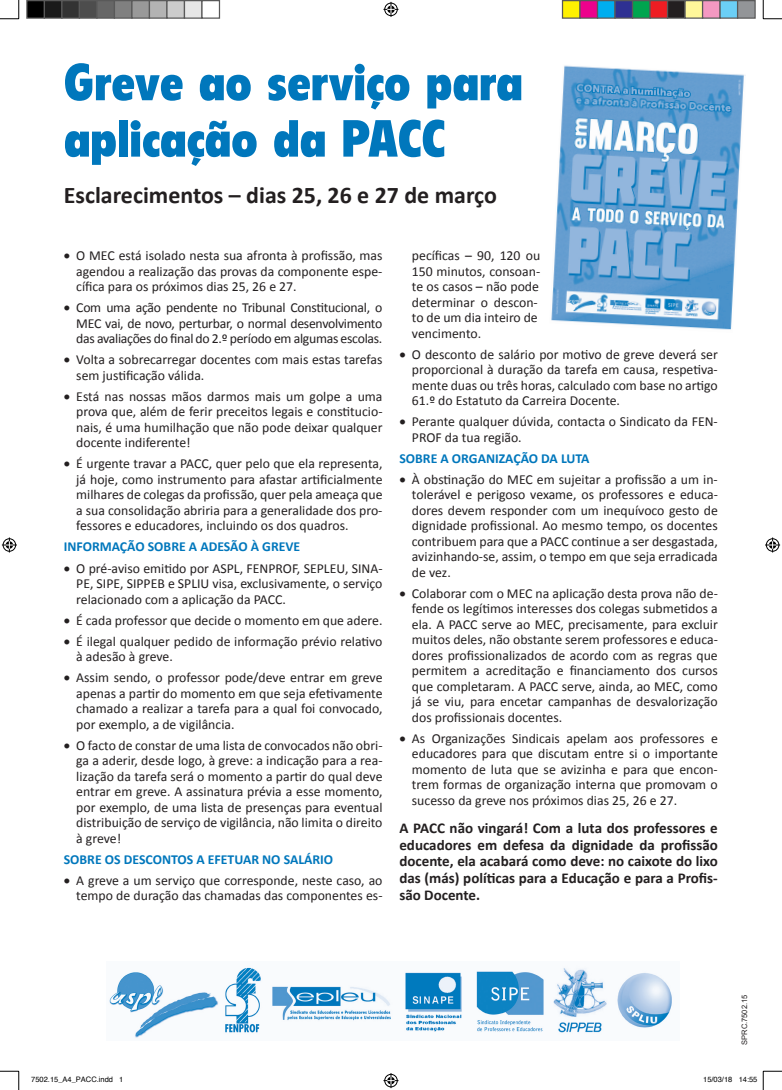
<style>
.page{position:relative;width:782px;height:1090px;background:#fff}
.page>*{position:absolute;margin:0;border:0;box-sizing:border-box;transform-origin:0 0}
.t1{font:900 condensed 51.25px/56.4px "Flyer LT Std";color:#0077bc}
.t2{font:700 23.88px "Calibri";color:#231f20}
.t3{font:700 15px/16.9px "Calibri";color:#231f20;text-align:justify}
.t4{font:13.75px/15.5px "Calibri";color:#231f20;text-align:justify}
.t5{font:700 13.75px "Calibri";color:#0077bc}
.t6{font:7.5px "Helvetica";color:#000}
.t7{font:7.5px "Arial";color:#231f20}
</style>
<div class="page">
<img style="left:551px;top:65px;width:195px;height:265px">
<img style="left:109px;top:967px;width:563px;height:71px">
<svg style="left:0;top:0;width:20px;height:20px"></svg>
<svg style="left:0;top:1070px;width:20px;height:20px"></svg>
<svg style="left:762px;top:0;width:20px;height:20px"></svg>
<svg style="left:383px;top:2px;width:15px;height:15px"></svg>
<svg style="left:383px;top:1073px;width:15px;height:15px"></svg>
<svg style="left:2px;top:537px;width:15px;height:15px"></svg>
<svg style="left:765px;top:537px;width:15px;height:15px"></svg>
<div style="left:27px;top:1px;width:17px;height:17px;background:#000"></div>
<div style="left:26px;top:0;width:19px;height:19px;border:1px solid #595959"></div>
<div style="left:44px;top:1px;width:18px;height:17px;background:#1a1a1a"></div>
<div style="left:44px;top:0;width:18px;height:19px;border:1px solid #595959"></div>
<div style="left:62px;top:1px;width:17px;height:17px;background:#333"></div>
<div style="left:61px;top:0;width:19px;height:19px;border:1px solid #595959"></div>
<div style="left:79px;top:1px;width:18px;height:17px;background:#4d4d4d"></div>
<div style="left:79px;top:0;width:19px;height:19px;border:1px solid #595959"></div>
<div style="left:97px;top:1px;width:17px;height:17px;background:#666"></div>
<div style="left:96px;top:0;width:19px;height:19px;border:1px solid #595959"></div>
<div style="left:114px;top:1px;width:18px;height:17px;background:#808080"></div>
<div style="left:114px;top:0;width:18px;height:19px;border:1px solid #595959"></div>
<div style="left:132px;top:1px;width:17px;height:17px;background:#999"></div>
<div style="left:131px;top:0;width:19px;height:19px;border:1px solid #595959"></div>
<div style="left:149px;top:1px;width:18px;height:17px;background:#b3b3b3"></div>
<div style="left:149px;top:0;width:19px;height:19px;border:1px solid #595959"></div>
<div style="left:167px;top:1px;width:17px;height:17px;background:#ccc"></div>
<div style="left:166px;top:0;width:19px;height:19px;border:1px solid #595959"></div>
<div style="left:184px;top:1px;width:18px;height:17px;background:#e6e6e6"></div>
<div style="left:184px;top:0;width:18px;height:19px;border:1px solid #595959"></div>
<div style="left:201px;top:0;width:19px;height:19px;border:1px solid #595959"></div>
<div style="left:562px;top:1px;width:18px;height:17px;background:#fff101"></div>
<div style="left:562px;top:0;width:18px;height:19px;border:1px solid #595959"></div>
<div style="left:580px;top:1px;width:17px;height:17px;background:#ed028c"></div>
<div style="left:579px;top:0;width:19px;height:19px;border:1px solid #595959"></div>
<div style="left:597px;top:1px;width:18px;height:17px;background:#00aeef"></div>
<div style="left:597px;top:0;width:18px;height:19px;border:1px solid #595959"></div>
<div style="left:615px;top:1px;width:17px;height:17px;background:#2e3092"></div>
<div style="left:614px;top:0;width:19px;height:19px;border:1px solid #595959"></div>
<div style="left:632px;top:1px;width:18px;height:17px;background:#00a54f"></div>
<div style="left:632px;top:0;width:18px;height:19px;border:1px solid #595959"></div>
<div style="left:650px;top:1px;width:17px;height:17px;background:#ee1d23"></div>
<div style="left:649px;top:0;width:19px;height:19px;border:1px solid #595959"></div>
<div style="left:667px;top:1px;width:18px;height:17px;background:#231f20"></div>
<div style="left:667px;top:0;width:18px;height:19px;border:1px solid #595959"></div>
<div style="left:685px;top:1px;width:17px;height:17px;background:#fff79a"></div>
<div style="left:684px;top:0;width:19px;height:19px;border:1px solid #595959"></div>
<div style="left:702px;top:1px;width:18px;height:17px;background:#f499c2"></div>
<div style="left:702px;top:0;width:18px;height:19px;border:1px solid #595959"></div>
<div style="left:720px;top:1px;width:17px;height:17px;background:#6bcff6"></div>
<div style="left:719px;top:0;width:19px;height:19px;border:1px solid #595959"></div>
<div style="left:737px;top:1px;width:18px;height:17px;background:#939598"></div>
<div style="left:737px;top:0;width:18px;height:19px;border:1px solid #595959"></div>
<svg style="left:762px;top:1070px;width:20px;height:20px"></svg>
<h1 class="t1" style="left:64px;top:54px;width:460px">Greve ao serviço para aplicação da PACC</h1>
<h2 class="t2" style="left:64px;top:180px;width:434px">Esclarecimentos – dias 25, 26 e 27 de março</h2>
<p class="t4" style="left:76px;top:248px;width:308px;text-indent:-12px">• O MEC está isolado nesta sua afronta à profissão, mas agendou a realização das provas da componente espe&shy;cífica para os próximos dias 25, 26 e 27.</p>
<p class="t4" style="left:76px;top:300px;width:307px;text-indent:-12px">• Com uma ação pendente no Tribunal Constitucional, o MEC vai, de novo, perturbar, o normal desenvolvimento das avaliações do final do 2.º período em algumas escolas.</p>
<p class="t4" style="left:76px;top:352px;width:308px;text-indent:-12px">• Volta a sobrecarregar docentes com mais estas tarefas sem justificação válida.</p>
<p class="t4" style="left:76px;top:389px;width:308px;text-indent:-12px">• Está nas nossas mãos darmos mais um golpe a uma prova que, além de ferir preceitos legais e constitucio&shy;nais, é uma humilhação que não pode deixar qualquer docente indiferente!</p>
<p class="t4" style="left:76px;top:456px;width:308px;text-indent:-12px">• É urgente travar a PACC, quer pelo que ela representa, já hoje, como instrumento para afastar artificialmente milhares de colegas da profissão, quer pela ameaça que a sua consolidação abriria para a generalidade dos pro&shy;fessores e educadores, incluindo os dos quadros.</p>
<p class="t5" style="left:64px;top:538px;width:238px">INFORMAÇÃO SOBRE A ADESÃO À GREVE</p>
<p class="t4" style="left:76px;top:560px;width:308px;text-indent:-12px">• O pré-aviso emitido por ASPL, FENPROF, SEPLEU, SINA-PE, SIPE, SIPPEB e SPLIU visa, exclusivamente, o serviço relacionado com a aplicação da PACC.</p>
<p class="t4" style="left:64px;top:612px;width:320px">• É cada professor que decide o momento em que adere.</p>
<p class="t4" style="left:76px;top:633px;width:308px;text-indent:-12px">• É ilegal qualquer pedido de informação prévio relativo à adesão à greve.</p>
<p class="t4" style="left:76px;top:670px;width:308px;text-indent:-12px">• Assim sendo, o professor pode/deve entrar em greve apenas a partir do momento em que seja efetivamente chamado a realizar a tarefa para a qual foi convocado, por exemplo, a de vigilância.</p>
<p class="t4" style="left:76px;top:737px;width:308px;text-indent:-12px">• O facto de constar de uma lista de convocados não obri&shy;ga a aderir, desde logo, à greve: a indicação para a rea&shy;lização da tarefa será o momento a partir do qual deve entrar em greve. A assinatura prévia a esse momento, por exemplo, de uma lista de presenças para eventual distribuição de serviço de vigilância, não limita o direito à greve!</p>
<p class="t5" style="left:64px;top:850px;width:271px">SOBRE OS DESCONTOS A EFETUAR NO SALÁRIO</p>
<p class="t4" style="left:64px;top:872px;width:320px;text-align:right">• A greve a um serviço que corresponde, neste caso, ao tempo de duração das chamadas das componentes es-</p>
<p class="t4" style="left:412px;top:248px;width:130px;text-align:left">pecíficas – 90, 120 ou<br>150 minutos, consoan&shy;te os casos – não pode determinar o descon&shy;to de um dia inteiro de vencimento.</p>
<p class="t4" style="left:412px;top:346px;width:307px;text-indent:-12px">• O desconto de salário por motivo de greve deverá ser proporcional à duração da tarefa em causa, respetiva&shy;mente duas ou três horas, calculado com base no artigo 61.º do Estatuto da Carreira Docente.</p>
<p class="t4" style="left:412px;top:414px;width:307px;text-indent:-12px">• Perante qualquer dúvida, contacta o Sindicato da FEN-<br>PROF da tua região.</p>
<p class="t5" style="left:399px;top:449px;width:192px">SOBRE A ORGANIZAÇÃO DA LUTA</p>
<p class="t4" style="left:412px;top:472px;width:307px;text-indent:-12px">• À obstinação do MEC em sujeitar a profissão a um in&shy;tolerável e perigoso vexame, os professores e educa&shy;dores devem responder com um inequívoco gesto de dignidade profissional. Ao mesmo tempo, os docentes contribuem para que a PACC continue a ser desgastada, avizinhando-se, assim, o tempo em que seja erradicada de vez.</p>
<p class="t4" style="left:412px;top:585px;width:307px;text-indent:-12px">• Colaborar com o MEC na aplicação desta prova não de&shy;fende os legítimos interesses dos colegas submetidos a ela. A PACC serve ao MEC, precisamente, para excluir muitos deles, não obstante serem professores e educa&shy;dores profissionalizados de acordo com as regras que permitem a acreditação e financiamento dos cursos que completaram. A PACC serve, ainda, ao MEC, como já se viu, para encetar campanhas de desvalorização dos profissionais docentes.</p>
<p class="t4" style="left:412px;top:730px;width:307px;text-indent:-12px">• As Organizações Sindicais apelam aos professores e educadores para que discutam entre si o importante momento de luta que se avizinha e para que encon&shy;trem formas de organização interna que promovam o sucesso da greve nos próximos dias 25, 26 e 27.</p>
<p class="t3" style="left:399px;top:819px;width:320px">A PACC não vingará! Com a luta dos professores e educadores em defesa da dignidade da profissão docente, ela acabará como deve: no caixote do lixo das (más) políticas para a Educação e para a Profis&shy;são Docente.</p>
<p class="t7" style="left:739px;top:1045px;width:52px;rotate:-90deg">SPRC.7502.15</p>
<p class="t6" style="left:31px;top:1074px;width:94px">7502.15_A4_PACC.indd 1</p>
<p class="t6" style="left:703px;top:1074px;width:56px">15/03/18 14:55</p>
</div>
